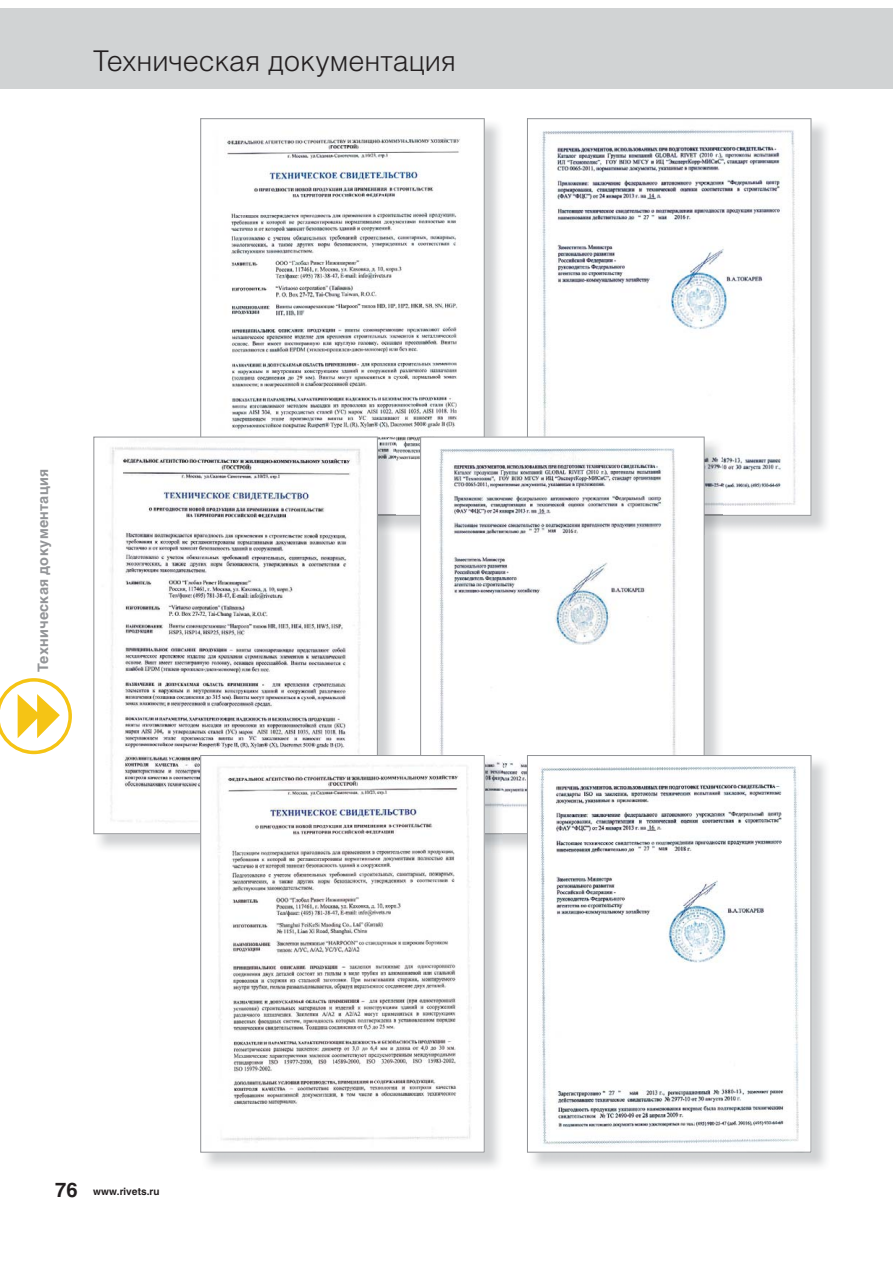
<style>
.page{position:relative;width:893px;height:1263px;background:#fff}
.page>*{position:absolute;margin:0;border:0;box-sizing:border-box;transform-origin:0 0}
.t1{font:300 28.65px "Helios";color:#231f20}
.t2{font:700 14.25px "Helios";letter-spacing:.02em;color:#939598}
.t3{font:700 10.05px "Helios";color:#231f20}
.s1{font-size:20.1px}
</style>
<div class="page">
<div style="left:872px;top:9px;width:21px;height:80px;background:#d1d3d4"></div>
<svg style="left:200px;top:118px;width:285px;height:398px"></svg>
<img style="left:378px;top:439px;width:18px;height:95px">
<svg style="left:378px;top:515px;width:18px;height:1px"></svg>
<svg style="left:93px;top:437px;width:285px;height:397px"></svg>
<img style="left:723px;top:120px;width:103px;height:410px">
<svg style="left:527px;top:118px;width:284px;height:398px"></svg>
<img style="left:705px;top:439px;width:18px;height:95px">
<svg style="left:705px;top:515px;width:18px;height:1px"></svg>
<svg style="left:420px;top:437px;width:285px;height:397px"></svg>
<img style="left:485px;top:757px;width:18px;height:77px">
<img style="left:202px;top:757px;width:281px;height:386px">
<div style="left:200px;top:755px;width:285px;height:398px;border:1px solid #939598"></div>
<img style="left:679px;top:757px;width:147px;height:410px">
<img style="left:529px;top:757px;width:280px;height:394px">
<div style="left:527px;top:755px;width:284px;height:398px;border:1px solid #939598"></div>
<div style="left:0;top:9px;width:872px;height:80px;background:#d1d3d4"></div>
<svg style="left:0;top:678px;width:72px;height:76px"></svg>
<p class="t1" style="left:93px;top:50px;width:364px">Техническая документация</p>
<p class="t2" style="left:35px;top:672px;width:204px;rotate:-90deg">Техническая документация</p>
<p class="t3" style="left:55px;top:1186px;width:106px"><span class="s1">76</span> www.rivets.ru</p>
</div>
